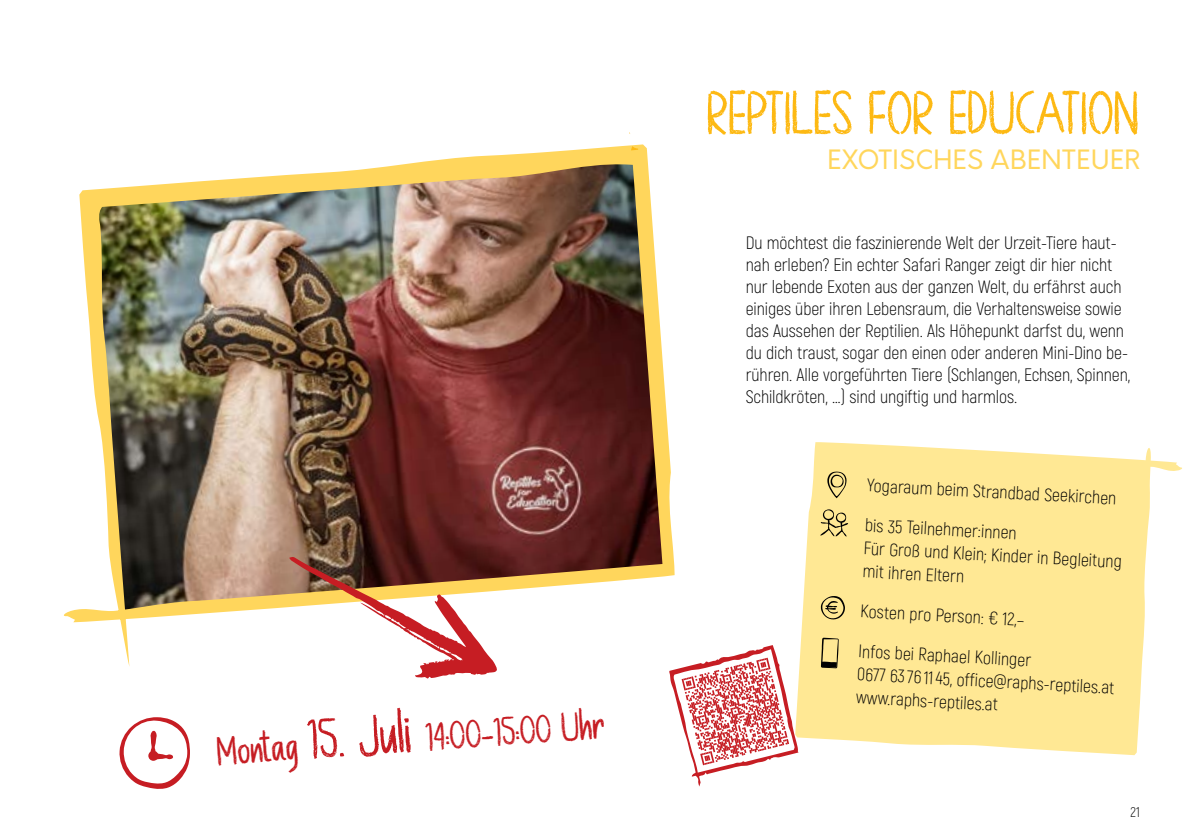
<style>
.page{position:relative;width:1191px;height:840px;background:#fff}
.page>*{position:absolute;margin:0;border:0;box-sizing:border-box;transform-origin:0 0}
.t1{font:60px "Chalk Board";color:#fdb913}
.t2{font:40px "Chalk Board";color:#c61d23}
.t3{font:26px "Orkney";letter-spacing:.01em;color:#ffd65c}
.t4{font:300 18px/22px "Akrobat";letter-spacing:-.005em;color:#000}
.t5{font:300 14px "Akrobat";color:#000}
.s1{font-size:56px}
</style>
<div class="page">
<svg style="left:798px;top:442px;width:384px;height:312px;fill:#ffe894"></svg>
<svg style="left:827px;top:471px;width:19px;height:27px"></svg>
<svg style="left:821px;top:637px;width:17px;height:31px"></svg>
<svg style="left:820px;top:509px;width:28px;height:27px"></svg>
<svg style="left:820px;top:595px;width:25px;height:24px"></svg>
<img style="left:63px;top:144px;width:611px;height:522px">
<svg style="left:631px;top:146px;width:7px;height:4px"></svg>
<svg style="left:119px;top:717px;width:71px;height:71px"></svg>
<svg style="left:669px;top:644px;width:129px;height:142px"></svg>
<svg style="left:289px;top:556px;width:208px;height:122px"></svg>
<h2 class="t2" style="left:216px;top:727px;width:390px;rotate:-4deg">Montag <span class="s1">15. Juli</span> 14:00-15:00 Uhr</h2>
<h1 class="t1" style="left:707px;top:77px;width:434px">REPTILES FOR EDUCATION</h1>
<h3 class="t3" style="left:827px;top:143px;width:314px">EXOTISCHES ABENTEUER</h3>
<p class="t4" style="left:746px;top:231px;width:386px">Du möchtest die faszinierende Welt der Urzeit-Tiere haut&shy;nah erleben? Ein echter Safari Ranger zeigt dir hier nicht nur lebende Exoten aus der ganzen Welt, du erfährst auch einiges über ihren Lebensraum, die Verhaltensweise sowie das Aussehen der Reptilien. Als Höhepunkt darfst du, wenn du dich traust, sogar den einen oder anderen Mini-Dino be&shy;rühren. Alle vorgeführten Tiere (Schlangen, Echsen, Spinnen, Schildkröten, …) sind ungiftig und harmlos.</p>
<p class="t4" style="left:867px;top:473px;width:251px;rotate:3deg">Yogaraum beim Strandbad Seekirchen</p>
<p class="t4" style="left:865px;top:513px;width:260px;line-height:23px;rotate:3deg">bis 35 Teilnehmer:innen<br>Für Groß und Klein; Kinder in Begleitung mit ihren Eltern</p>
<p class="t4" style="left:861px;top:599px;width:166px;rotate:3deg">Kosten pro Person: € 12,–</p>
<p class="t4" style="left:859px;top:639px;width:259px;line-height:23px;rotate:3deg">Infos bei Raphael Kollinger<br>0677 6376 1145, office@raphs-reptiles.at www.raphs-reptiles.at</p>
<p class="t5" style="left:1130px;top:803px;width:11px">21</p>
</div>
